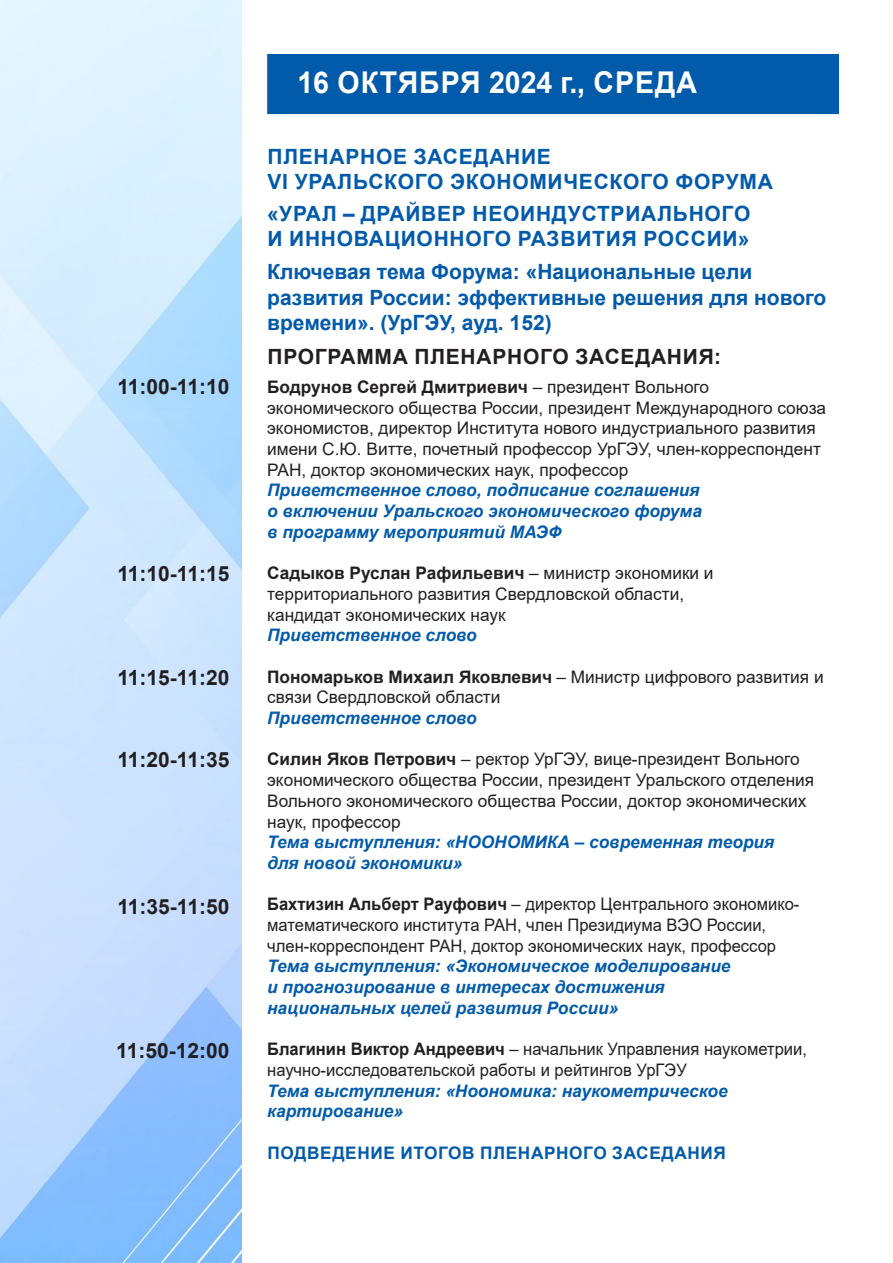
<style>
.page{position:relative;width:893px;height:1263px;background:#fff}
.page>*{position:absolute;margin:0;border:0;box-sizing:border-box;transform-origin:0 0}
.t1{font:700 30px "Arial";letter-spacing:.035em;color:#fff;scale:.95 1}
.t2{font:700 21px/25.2px "Arial";letter-spacing:.02em;color:#015aaa}
.t3{font:700 21px/25.2px "Arial";color:#015aaa}
.t4{font:700 21px "Arial";color:#231f20}
.t5{font:700 21px "Arial";letter-spacing:.035em;color:#231f20}
.t6{font:17.25px/20.7px "Arial";color:#231f20}
.t7{font:italic 700 17.25px/20.7px "Arial";color:#015aaa}
.t8{font:17.25px/20.7px "Arial";color:#231f20;scale:.96 1}
.t9{font:700 17.25px "Arial";letter-spacing:.035em;color:#015aaa}
.s1{font-weight:700}
</style>
<div class="page">
<img style="left:0;top:0;width:242px;height:1263px">
<div style="left:267px;top:54px;width:572px;height:60px;background:#015aaa"></div>
<p class="t4" style="left:117px;top:372px;width:114px">11:00-11:10</p>
<p class="t4" style="left:117px;top:559px;width:114px">11:10-11:15</p>
<p class="t4" style="left:117px;top:663px;width:114px">11:15-11:20</p>
<p class="t4" style="left:117px;top:745px;width:114px">11:20-11:35</p>
<p class="t4" style="left:117px;top:892px;width:114px">11:35-11:50</p>
<p class="t4" style="left:116px;top:1035px;width:115px">11:50-12:00</p>
<p class="t1" style="left:297px;top:61px;width:422px">16 ОКТЯБРЯ 2024 г., СРЕДА</p>
<p class="t2" style="left:268px;top:144px;width:507px">ПЛЕНАРНОЕ ЗАСЕДАНИЕ<br>VI УРАЛЬСКОГО ЭКОНОМИЧЕСКОГО ФОРУМА</p>
<p class="t2" style="left:267px;top:201px;width:485px">«УРАЛ – ДРАЙВЕР НЕОИНДУСТРИАЛЬНОГО<br>И ИННОВАЦИОННОГО РАЗВИТИЯ РОССИИ»</p>
<p class="t3" style="left:267px;top:260px;width:561px">Ключевая тема Форума: «Национальные цели развития России: эффективные решения для нового времени». (УрГЭУ, ауд. 152)</p>
<p class="t5" style="left:268px;top:341px;width:455px">ПРОГРАММА ПЛЕНАРНОГО ЗАСЕДАНИЯ:</p>
<p class="t6" style="left:267px;top:376px;width:561px"><span class="s1">Бодрунов Сергей Дмитриевич</span> – президент Вольного экономического общества России, президент Международного союза экономистов, директор Института нового индустриального развития имени С.Ю. Витте, почетный профессор УрГЭУ, член-корреспондент РАН, доктор экономических наук, профессор</p>
<p class="t7" style="left:267px;top:480px;width:436px">Приветственное слово, подписание соглашения о включении Уральского экономического форума в программу мероприятий МАЭФ</p>
<p class="t6" style="left:267px;top:563px;width:448px"><span class="s1">Садыков Руслан Рафильевич</span> – министр экономики и территориального развития Свердловской области, кандидат экономических наук</p>
<p class="t7" style="left:267px;top:625px;width:211px">Приветственное слово</p>
<p class="t6" style="left:267px;top:666px;width:558px"><span class="s1">Пономарьков Михаил Яковлевич</span> – Министр цифрового развития и связи Свердловской области</p>
<p class="t7" style="left:267px;top:708px;width:211px">Приветственное слово</p>
<p class="t6" style="left:267px;top:749px;width:549px"><span class="s1">Силин Яков Петрович</span> – ректор УрГЭУ, вице-президент Вольного экономического общества России, президент Уральского отделения Вольного экономического общества России, доктор экономических наук, профессор</p>
<p class="t7" style="left:267px;top:832px;width:509px">Тема выступления: «НООНОМИКА – современная теория для новой экономики»</p>
<p class="t8" style="left:267px;top:894px;width:556px"><span class="s1">Бахтизин Альберт Рауфович</span> – директор Центрального экономико&shy;математического института РАН, член Президиума ВЭО России, член-корреспондент РАН, доктор экономических наук, профессор</p>
<p class="t7" style="left:267px;top:956px;width:465px">Тема выступления: «Экономическое моделирование и прогнозирование в интересах достижения национальных целей развития России»</p>
<p class="t8" style="left:267px;top:1039px;width:564px"><span class="s1">Благинин Виктор Андреевич</span> – начальник Управления наукометрии, научно-исследовательской работы и рейтингов УрГЭУ</p>
<p class="t7" style="left:267px;top:1081px;width:462px">Тема выступления: «Ноономика: наукометрическое картирование»</p>
<p class="t9" style="left:267px;top:1140px;width:460px">ПОДВЕДЕНИЕ ИТОГОВ ПЛЕНАРНОГО ЗАСЕДАНИЯ</p>
</div>
